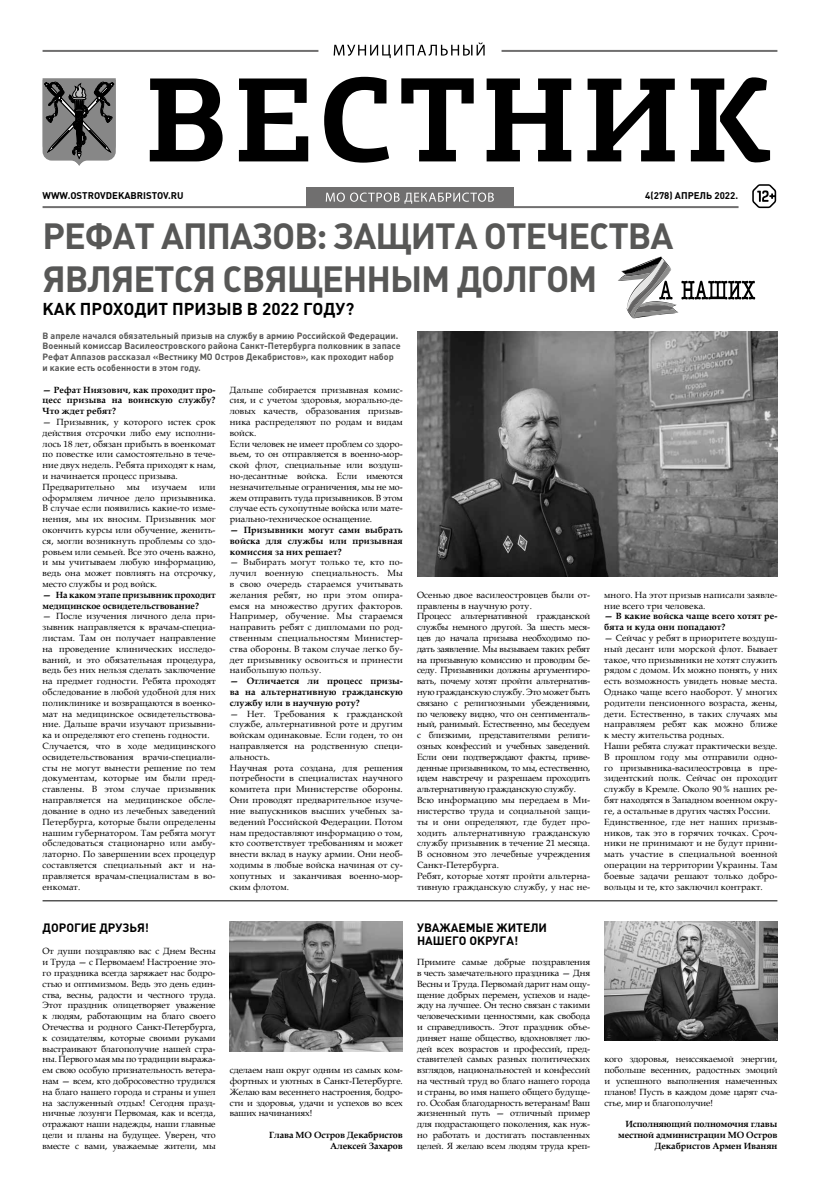
<style>
.page{position:relative;width:820px;height:1191px;background:#fff}
.page>*{position:absolute;margin:0;border:0;box-sizing:border-box;transform-origin:0 0}
.t1{font:36px/43.2px "Plumb Bold C";letter-spacing:-.03em;color:#575756}
.t2{font:17px "Plumb Bold C";color:#000}
.t3{font:12px/13px "Plumb Bold C";color:#000}
.t4{font:9.6px "Plumb Bold C";color:#000}
.t5{font:9px/10.8px "Book Antiqua";letter-spacing:.01em;color:#000}
.t6{font:9px/10.8px "Book Antiqua";letter-spacing:-.02em;color:#000}
.t7{font:700 9px/10.8px "Book Antiqua";letter-spacing:.01em;color:#000;text-align:justify}
.t8{font:9px/10.8px "Plumb Bold C";color:#575756}
.t9{font:700 9px/10.8px "Book Antiqua";letter-spacing:-.01em;color:#000;text-align:right}
</style>
<div class="page">
<svg style="left:43px;top:78px;width:73px;height:88px;background:#717171"></svg>
<svg style="left:150px;top:78px;width:72px;height:83px"></svg>
<svg style="left:239px;top:78px;width:69px;height:83px"></svg>
<svg style="left:324px;top:77px;width:65px;height:86px"></svg>
<svg style="left:401px;top:78px;width:72px;height:83px"></svg>
<svg style="left:486px;top:78px;width:85px;height:83px"></svg>
<svg style="left:587px;top:79px;width:87px;height:82px"></svg>
<svg style="left:690px;top:77px;width:79px;height:85px"></svg>
<svg style="left:333px;top:43px;width:151px;height:15px"></svg>
<hr style="left:43px;top:206px;width:695px;height:2px;background:#706f6f">
<hr style="left:43px;top:50px;width:275px;height:2px;background:#706f6f">
<hr style="left:501px;top:50px;width:276px;height:2px;background:#706f6f">
<svg style="left:752px;top:184px;width:23px;height:24px"></svg>
<div style="left:306px;top:187px;width:207px;height:19px;background:#706f6f"></div>
<svg style="left:325px;top:192px;width:168px;height:12px"></svg>
<hr style="left:43px;top:900px;width:734px;height:1px;background:#000">
<img style="left:604px;top:922px;width:173px;height:118px">
<img style="left:230px;top:922px;width:173px;height:129px">
<svg style="left:618px;top:256px;width:136px;height:63px"></svg>
<img style="left:417px;top:332px;width:360px;height:244px">
<p class="t4" style="left:43px;top:190px;width:142px">WWW.OSTROVDEKABRISTOV.RU</p>
<p class="t4" style="left:645px;top:190px;width:94px">4(278) АПРЕЛЬ 2022.</p>
<h1 class="t1" style="left:43px;top:214px;width:632px">РЕФАТ АППАЗОВ: ЗАЩИТА ОТЕЧЕСТВА<br>ЯВЛЯЕТСЯ СВЯЩЕННЫМ ДОЛГОМ</h1>
<h2 class="t2" style="left:43px;top:299px;width:313px">КАК ПРОХОДИТ ПРИЗЫВ В 2022 ГОДУ?</h2>
<p class="t8" style="left:42px;top:330px;width:360px">В апреле начался обязательный призыв на службу в армию Российской Федерации.<br>Военный комиссар Василеостровского района Санкт-Петербурга полковник в запасе Рефат Аппазов рассказал «Вестнику МО Остров Декабристов», как проходит набор и какие есть особенности в этом году.</p>
<p class="t7" style="left:43px;top:384px;width:174px">— Рефат Ниязович, как проходит про&shy;цесс призыва на воинскую службу?<br>Что ждет ребят?</p>
<p class="t5" style="left:43px;top:416px;width:174px">— Призывник, у которого истек срок действия отсрочки либо ему исполни&shy;лось 18 лет, обязан прибыть в военкомат по повестке или самостоятельно в тече&shy;ние двух недель. Ребята приходят к нам, и начинается процесс призыва.<br>Предварительно</p>
<p class="t5" style="left:127px;top:481px;width:14px">мы</p>
<p class="t5" style="left:152px;top:481px;width:37px">изучаем</p>
<p class="t5" style="left:43px;top:481px;width:174px;text-align:justify;text-indent:156px">или оформляем личное дело призывника.<br>В случае если появились какие-то изме&shy;нения, мы их вносим. Призывник мог окончить курсы или обучение, женить&shy;ся, могли возникнуть проблемы со здо&shy;ровьем или семьей. Все это очень важно, и мы учитываем любую информацию, ведь она может повлиять на отсрочку, место службы и род войск.</p>
<p class="t9" style="left:43px;top:589px;width:174px;text-align:left">— На каком этапе призывник проходит медицинское освидетельствование?</p>
<p class="t5" style="left:43px;top:611px;width:174px">— После изучения личного дела при&shy;зывник направляется к врачам-специа&shy;листам. Там он получает направление на проведение клинических исследо&shy;ваний, и это обязательная процедура, ведь без них нельзя сделать заключение на предмет годности. Ребята проходят обследование в любой удобной для них поликлинике и возвращаются в военко&shy;мат на медицинское освидетельствова&shy;ние. Дальше врачи изучают призывни&shy;ка и определяют его степень годности.<br>Случается, что в ходе медицинского освидетельствования врачи-специали&shy;сты не могут вынести решение по тем документам, которые им были пред&shy;ставлены. В этом случае призывник направляется на медицинское обсле&shy;дование в одно из лечебных заведений Петербурга, которые были определены нашим губернатором. Там ребята могут обследоваться стационарно или амбу&shy;латорно. По завершении всех процедур составляется специальный акт и на&shy;правляется врачам-специалистам в во&shy;енкомат.</p>
<h3 class="t3" style="left:43px;top:920px;width:108px">ДОРОГИЕ ДРУЗЬЯ!</h3>
<p class="t5" style="left:43px;top:945px;width:174px;text-align:justify">От души поздравляю вас с Днем Весны и Труда — с Первомаем! Настроение это&shy;го праздника всегда заряжает нас бодро&shy;стью и оптимизмом. Ведь это день един&shy;ства, весны, радости и честного труда.<br>Этот праздник олицетворяет уважение к людям, работающим на благо своего Отечества и родного Санкт-Петербурга, к созидателям, которые своими руками выстраивают благополучие нашей стра&shy;ны. Первого мая мы по традиции выража&shy;ем свою особую признательность ветера&shy;нам — всем, кто добросовестно трудился на благо нашего города и страны и ушел на заслуженный отдых! Сегодня празд&shy;ничные лозунги Первомая, как и всегда, отражают наши надежды, наши главные цели и планы на будущее. Уверен, что вместе с вами, уважаемые жители, мы</p>
<p class="t5" style="left:230px;top:384px;width:174px">Дальше собирается призывная комис&shy;сия, и с учетом здоровья, морально-де&shy;ловых качеств, образования призыв&shy;ника распределяют по родам и видам войск.<br>Если человек не имеет проблем со здоро&shy;вьем, то он отправляется в военно-мор&shy;ской флот, специальные или воздуш&shy;но-десантные войска. Если имеются незначительные ограничения, мы не мо&shy;жем отправить туда призывников. В этом случае есть сухопутные войска или мате&shy;риально-техническое оснащение.</p>
<p class="t7" style="left:230px;top:524px;width:174px">— Призывники могут сами выбрать войска для службы или призывная комиссия за них решает?</p>
<p class="t5" style="left:230px;top:557px;width:174px;text-align:justify">— Выбирать могут только те, кто по&shy;лучил военную специальность. Мы в свою очередь стараемся учитывать желания ребят, но при этом опира&shy;емся на множество других факторов.<br>Например, обучение. Мы стараемся направить ребят с дипломами по род&shy;ственным специальностям Министер&shy;ства обороны. В таком случае легко бу&shy;дет призывнику освоиться и принести наибольшую пользу.</p>
<p class="t7" style="left:230px;top:676px;width:174px">— Отличается ли процесс призы&shy;ва на альтернативную гражданскую службу или в научную роту?</p>
<p class="t5" style="left:230px;top:708px;width:174px">— Нет. Требования к гражданской службе, альтернативной роте и другим войскам одинаковые. Если годен, то он направляется на родственную специ&shy;альность.<br>Научная рота создана, для решения потребности в специалистах научного комитета при Министерстве обороны.<br>Они проводят предварительное изуче&shy;ние выпускников высших учебных за&shy;ведений Российской Федерации. Потом нам предоставляют информацию о том, кто соответствует требованиям и может внести вклад в науку армии. Они необ&shy;ходимы в любые войска начиная от су&shy;хопутных и заканчивая военно-мор&shy;ским флотом.</p>
<p class="t5" style="left:230px;top:1064px;width:174px;text-align:justify">сделаем наш округ одним из самых ком&shy;фортных и уютных в Санкт-Петербурге.<br>Желаю вам весеннего настроения, бодро&shy;сти и здоровья, удачи и успехов во всех ваших начинаниях!</p>
<p class="t9" style="left:269px;top:1129px;width:135px">Глава МО Остров Декабристов<br>Алексей Захаров</p>
<p class="t6" style="left:417px;top:589px;width:174px">Осенью двое василеостровцев были от&shy;правлены в научную роту.<br>Процесс альтернативной гражданской службы немного другой. За шесть меся&shy;цев до начала призыва необходимо по&shy;дать заявление. Мы вызываем таких ребят на призывную комиссию и проводим бе&shy;седу. Призывники должны аргументиро&shy;вать, почему хотят пройти альтернатив&shy;ную гражданскую службу. Это может быть связано с религиозными убеждениями, по человеку видно, что он сентименталь&shy;ный, ранимый. Естественно, мы беседуем с близкими, представителями религи&shy;озных конфессий и учебных заведений.<br>Если они подтверждают факты, приве&shy;денные призывником, то мы, естественно, идем навстречу и разрешаем проходить альтернативную гражданскую службу.<br>Всю информацию мы передаем в Ми&shy;нистерство труда и социальной защи&shy;ты и они определяют, где будет про&shy;ходить альтернативную гражданскую службу призывник в течение 21 месяца.<br>В основном это лечебные учреждения Санкт-Петербурга.<br>Ребят, которые хотят пройти альтерна&shy;тивную гражданскую службу, у нас не-</p>
<p class="t5" style="left:604px;top:589px;width:174px">много. На этот призыв написали заявле&shy;ние всего три человека.</p>
<p class="t7" style="left:604px;top:611px;width:174px">— В какие войска чаще всего хотят ре&shy;бята и куда они попадают?</p>
<p class="t5" style="left:604px;top:632px;width:174px">— Сейчас у ребят в приоритете воздуш&shy;ный десант или морской флот. Бывает такое, что призывники не хотят служить рядом с домом. Их можно понять, у них есть возможность увидеть новые места.<br>Однако чаще всего наоборот. У многих родители пенсионного возраста, жены, дети. Естественно, в таких случаях мы направляем ребят как можно ближе к месту жительства родных.<br>Наши ребята служат практически везде.<br>В прошлом году мы отправили одно&shy;го призывника-василеостровца в пре&shy;зидентский полк. Сейчас он проходит службу в Кремле. Около 90% наших ре&shy;бят находятся в Западном военном окру&shy;ге, а остальные в других частях России.<br>Единственное, где нет наших призыв&shy;ников, так это в горячих точках. Сроч&shy;ники не принимают и не будут прини&shy;мать участие в специальной военной операции на территории Украины. Там боевые задачи решают только добро&shy;вольцы и те, кто заключил контракт.</p>
<h3 class="t3" style="left:417px;top:920px;width:131px">УВАЖАЕМЫЕ ЖИТЕЛИ<br>НАШЕГО ОКРУГА!</h3>
<p class="t5" style="left:417px;top:956px;width:174px;text-align:justify">Примите самые добрые поздравления в честь замечательного праздника — Дня Весны и Труда. Первомай дарит нам ощу&shy;щение добрых перемен, успехов и наде&shy;жду на лучшее. Он тесно связан с такими человеческими ценностями, как свобода и справедливость. Этот праздник объе&shy;диняет наше общество, вдохновляет лю&shy;дей всех возрастов и профессий, пред&shy;ставителей самых разных политических взглядов, национальностей и конфессий на честный труд во благо нашего города и страны, во имя нашего общего будуще&shy;го. Особая благодарность ветеранам! Ваш жизненный путь — отличный пример для подрастающего поколения, как нуж&shy;но работать и достигать поставленных целей. Я желаю всем людям труда креп-</p>
<p class="t5" style="left:604px;top:1053px;width:174px;text-align:justify">кого здоровья, неиссякаемой энергии, побольше весенних, радостных эмоций и успешного выполнения намеченных планов! Пусть в каждом доме царят сча&shy;стье, мир и благополучие!</p>
<p class="t9" style="left:618px;top:1118px;width:161px">Исполняющий полномочия главы местной администрации МО Остров<br>Декабристов Армен Иванян</p>
</div>
